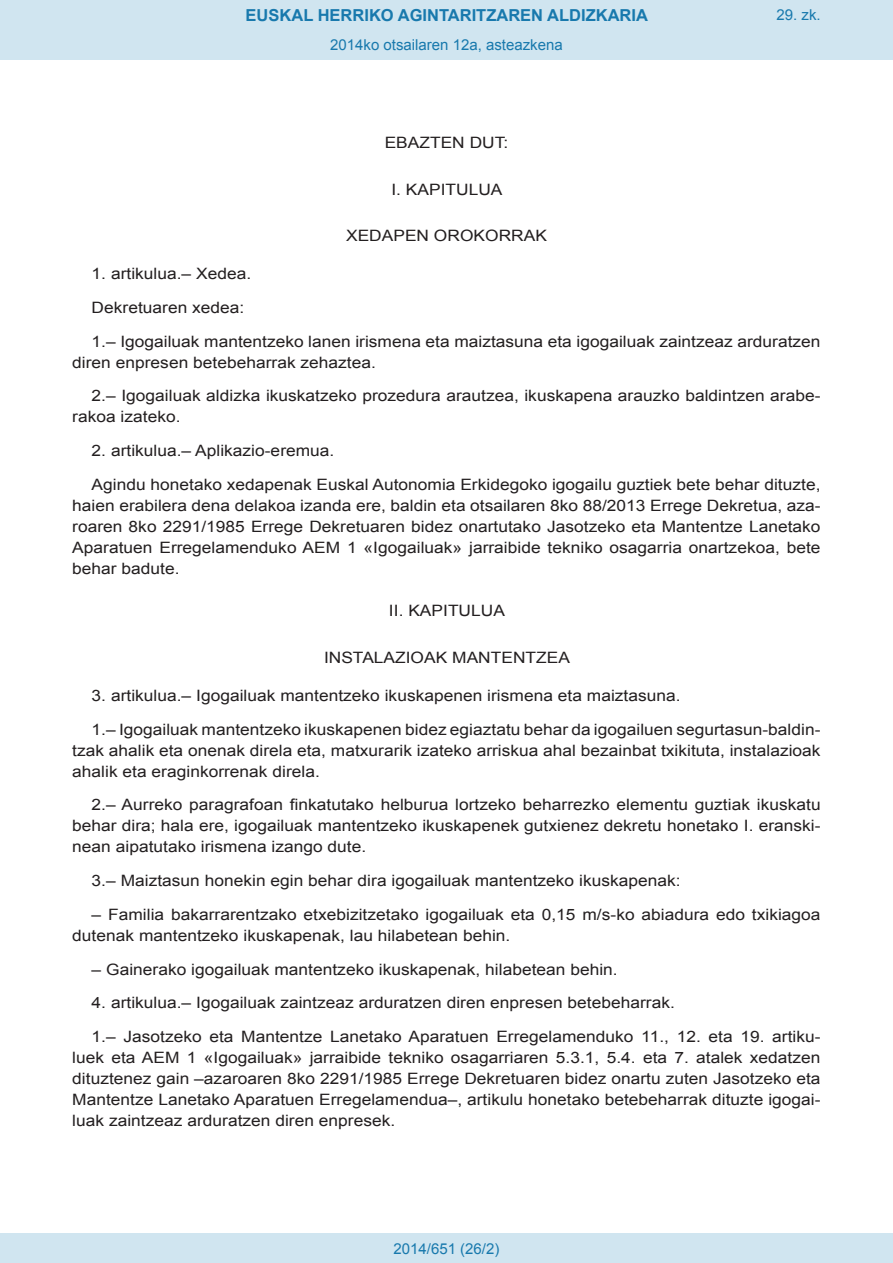
<style>
.page{position:relative;width:893px;height:1263px;background:#fff}
.page>*{position:absolute;margin:0;border:0;box-sizing:border-box;transform-origin:0 0}
.t1{font:700 16.5px "Arial";color:#1879ad}
.BOPVDetalle{font:15.6px/21px "Arial";color:#231f20;text-align:justify;scale:1.11 1}
.BOPVClave{font:15.6px "Arial";color:#231f20;scale:1.11 1}
.Paginacion_Centro{font:15px "Arial";color:#1879ad}
</style>
<div class="page">
<div style="left:0;top:0;width:893px;height:60px;background:#d0e5f0"></div>
<div style="left:0;top:1233px;width:893px;height:30px;background:#d0e5f0"></div>
<p class="t1" style="left:246px;top:4px;width:404px">EUSKAL HERRIKO AGINTARITZAREN ALDIZKARIA</p>
<p class="Paginacion_Centro" style="left:330px;top:35px;width:234px">2014ko otsailaren 12a, asteazkena</p>
<p class="BOPVClave" style="left:385px;top:132px;width:113px">EBAZTEN DUT:</p>
<p class="BOPVClave" style="left:391px;top:179px;width:102px">I. KAPITULUA</p>
<p class="BOPVClave" style="left:346px;top:225px;width:182px">XEDAPEN OROKORRAK</p>
<p class="Paginacion_Centro" style="left:776px;top:5px;width:46px">29. zk.</p>
<p class="BOPVDetalle" style="left:92px;top:263px;width:145px">1. artikulua.– Xedea.</p>
<p class="BOPVDetalle" style="left:92px;top:297px;width:139px">Dekretuaren xedea:</p>
<p class="BOPVDetalle" style="left:72px;top:331px;width:676px;text-indent:19px">1.– Igogailuak mantentzeko lanen irismena eta maiztasuna eta igogailuak zaintzeaz arduratzen diren enpresen betebeharrak zehaztea.</p>
<p class="BOPVDetalle" style="left:72px;top:386px;width:676px;text-indent:19px">2.– Igogailuak aldizka ikuskatzeko prozedura arautzea, ikuskapena arauzko baldintzen arabe&shy;rakoa izateko.</p>
<p class="BOPVDetalle" style="left:92px;top:440px;width:220px">2. artikulua.– Aplikazio-eremua.</p>
<p class="BOPVDetalle" style="left:72px;top:474px;width:676px;text-indent:19px">Agindu honetako xedapenak Euskal Autonomia Erkidegoko igogailu guztiek bete behar dituzte, haien erabilera dena delakoa izanda ere, baldin eta otsailaren 8ko 88/2013 Errege Dekretua, aza&shy;roaren 8ko 2291/1985 Errege Dekretuaren bidez onartutako Jasotzeko eta Mantentze Lanetako Aparatuen Erregelamenduko AEM 1 «Igogailuak» jarraibide tekniko osagarria onartzekoa, bete behar badute.</p>
<p class="BOPVClave" style="left:389px;top:600px;width:106px">II. KAPITULUA</p>
<p class="BOPVClave" style="left:324px;top:647px;width:223px">INSTALAZIOAK MANTENTZEA</p>
<p class="BOPVDetalle" style="left:92px;top:685px;width:532px">3. artikulua.– Igogailuak mantentzeko ikuskapenen irismena eta maiztasuna.</p>
<p class="BOPVDetalle" style="left:72px;top:719px;width:676px;text-indent:19px">1.– Igogailuak mantentzeko ikuskapenen bidez egiaztatu behar da igogailuen segurtasun-baldin&shy;tzak ahalik eta onenak direla eta, matxurarik izateko arriskua ahal bezainbat txikituta, instalazioak ahalik eta eraginkorrenak direla.</p>
<p class="BOPVDetalle" style="left:72px;top:794px;width:676px;text-indent:19px">2.– Aurreko paragrafoan finkatutako helburua lortzeko beharrezko elementu guztiak ikuskatu behar dira; hala ere, igogailuak mantentzeko ikuskapenek gutxienez dekretu honetako I. eranski&shy;nean aipatutako irismena izango dute.</p>
<p class="BOPVDetalle" style="left:92px;top:870px;width:532px">3.– Maiztasun honekin egin behar dira igogailuak mantentzeko ikuskapenak:</p>
<p class="BOPVDetalle" style="left:72px;top:904px;width:676px;text-indent:19px">– Familia bakarrarentzako etxebizitzetako igogailuak eta 0,15 m/s-ko abiadura edo txikiagoa dutenak mantentzeko ikuskapenak, lau hilabetean behin.</p>
<p class="BOPVDetalle" style="left:92px;top:959px;width:475px">– Gainerako igogailuak mantentzeko ikuskapenak, hilabetean behin.</p>
<p class="BOPVDetalle" style="left:92px;top:992px;width:527px">4. artikulua.– Igogailuak zaintzeaz arduratzen diren enpresen betebeharrak.</p>
<p class="BOPVDetalle" style="left:72px;top:1026px;width:676px;text-indent:19px">1.– Jasotzeko eta Mantentze Lanetako Aparatuen Erregelamenduko 11., 12. eta 19. artiku&shy;luek eta AEM 1 «Igogailuak» jarraibide tekniko osagarriaren 5.3.1, 5.4. eta 7. atalek xedatzen dituztenez gain –azaroaren 8ko 2291/1985 Errege Dekretuaren bidez onartu zuten Jasotzeko eta Mantentze Lanetako Aparatuen Erregelamendua–, artikulu honetako betebeharrak dituzte igogai&shy;luak zaintzeaz arduratzen diren enpresek.</p>
<p class="Paginacion_Centro" style="left:393px;top:1238px;width:107px">2014/651 (26/2)</p>
</div>
